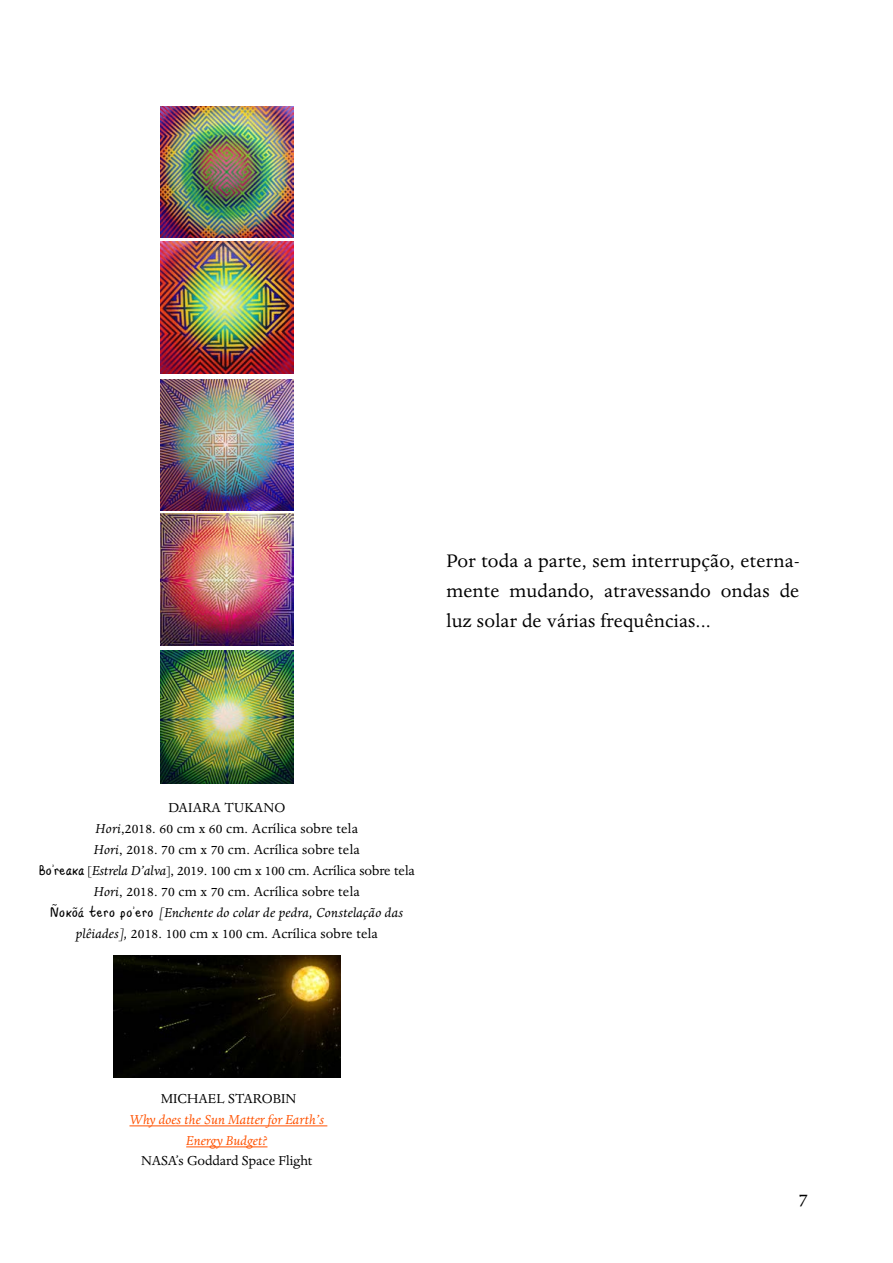
<style>
.page{position:relative;width:893px;height:1263px;background:#fff}
.page>*{position:absolute;margin:0;border:0;box-sizing:border-box;transform-origin:0 0}
.t1{font:21px/30px "Dante";letter-spacing:.01em;color:#000;text-align:justify}
.t2{font:15px/21px "Dante";letter-spacing:.01em;color:#000;text-align:center}
.t3{font:italic 15px/21px "Dante";color:#ff5200;text-align:center}
.s1{font-style:italic}
.s2{font-family:"Dantestui 2";font-size:12px}
</style>
<div class="page">
<img style="left:161px;top:106px;width:132px;height:131px">
<img style="left:161px;top:379px;width:132px;height:131px">
<img style="left:161px;top:513px;width:132px;height:133px">
<img style="left:161px;top:651px;width:132px;height:132px">
<img style="left:161px;top:241px;width:132px;height:133px">
<img style="left:113px;top:955px;width:227px;height:122px">
<hr style="left:129px;top:1125px;width:198px;height:1px;background:#ff5200">
<hr style="left:186px;top:1146px;width:81px;height:1px;background:#ff5200">
<h1 class="t1" style="left:446px;top:547px;width:354px">Por toda a parte, sem interrupção, eterna&shy;mente mudando, atravessando ondas de luz solar de várias frequências...</h1>
<p class="t2" style="left:39px;top:798px;width:378px">DAIARA TUKANO<br><span class="s1">Hori</span>,2018. 60 cm x 60 cm. Acrílica sobre tela<br><span class="s1">Hori</span>, 2018. 70 cm x 70 cm. Acrílica sobre tela<br><span class="s2">Bo’reaka</span> [<span class="s1">Estrela D’alva</span>], 2019. 100 cm x 100 cm. Acrílica sobre tela <span class="s1">Hori</span>, 2018. 70 cm x 70 cm. Acrílica sobre tela<br><span class="s2">Ñokõá tero po’ero</span> <span class="s1">[Enchente do colar de pedra, Constelação das plêiades],</span> 2018. 100 cm x 100 cm. Acrílica sobre tela</p>
<p class="t2" style="left:161px;top:1089px;width:137px">MICHAEL STAROBIN</p>
<p class="t3" style="left:129px;top:1110px;width:196px">Why does the Sun Matter for Earth’s<br>Energy Budget?</p>
<p class="t2" style="left:141px;top:1150px;width:173px">NASA’s Goddard Space Flight</p>
<h1 class="t1" style="left:798px;top:1185px;width:11px">7</h1>
</div>
